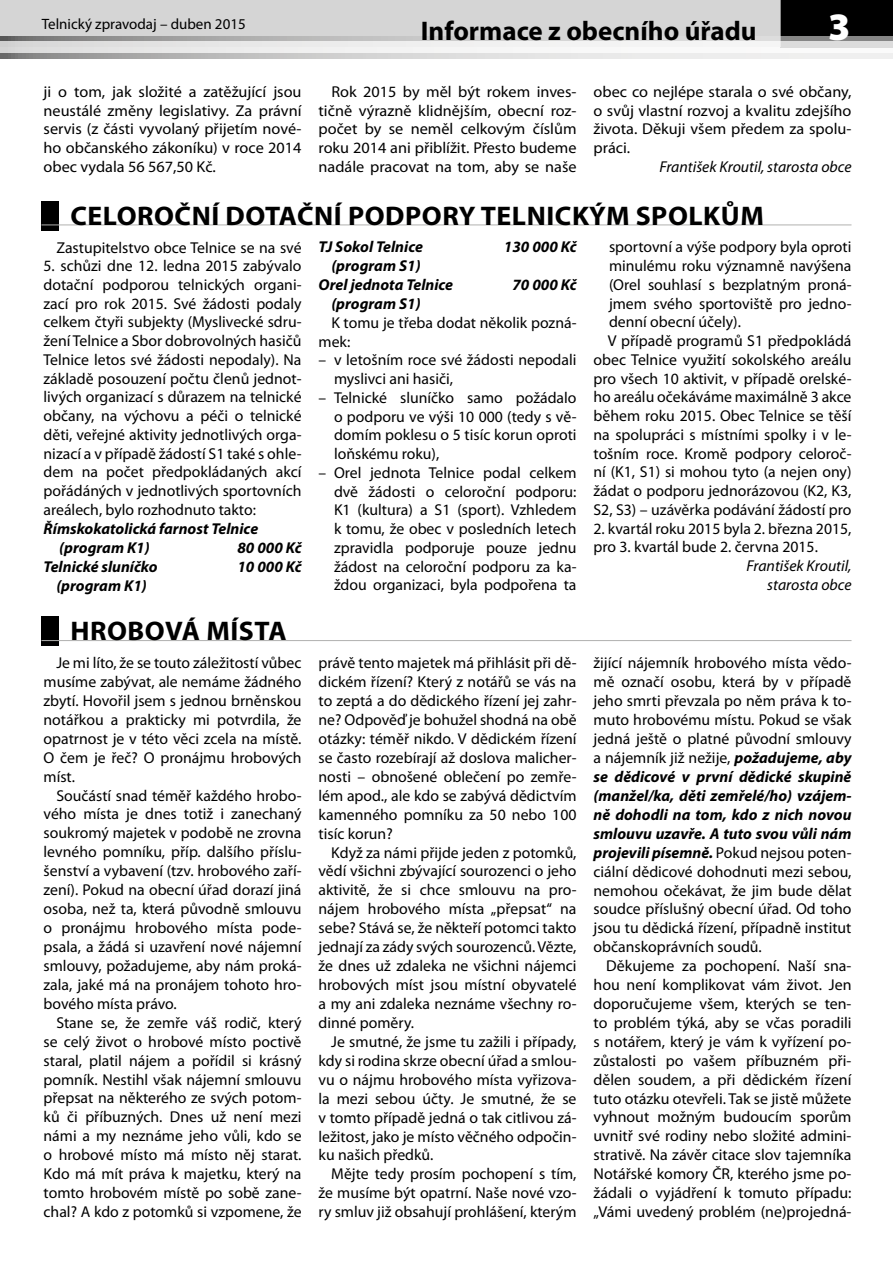
<style>
.page{position:relative;width:893px;height:1263px;background:#fff}
.page>*{position:absolute;margin:0;border:0;box-sizing:border-box;transform-origin:0 0}
.t1{font:900 39px "Myriad Pro";color:#fff}
.t2{font:700 27px "Myriad Pro";letter-spacing:.02em;color:#000}
.t3{font:700 27px "Myriad Pro";color:#000}
.t4{font:15.75px/18.9px "Myriad Pro";color:#000;text-align:justify}
.t5{font:italic 700 15.75px/18.9px "Myriad Pro";color:#000}
.t6{font:italic 15.75px/18.9px "Myriad Pro";color:#000;text-align:right}
.t7{font:15px "Myriad Pro";color:#000}
.s1{font-weight:700;font-style:italic}
</style>
<div class="page">
<div style="left:781px;top:0;width:112px;height:47px;background:#000"></div>
<div style="left:0;top:0;width:781px;height:47px;background:#d5d5d5"></div>
<svg style="left:0;top:37px;width:893px;height:21px"></svg>
<svg style="left:0;top:42px;width:893px;height:11px;fill:#f0f0f0"></svg>
<div style="left:41px;top:201px;width:17px;height:30px;background:#000"></div>
<hr style="left:41px;top:225px;width:810px;height:1px;background:#b1b1b0">
<div style="left:41px;top:617px;width:17px;height:29px;background:#000"></div>
<hr style="left:41px;top:640px;width:810px;height:1px;background:#b1b1b0">
<p class="t7" style="left:42px;top:14px;width:205px">Telnický zpravodaj – duben 2015</p>
<h2 class="t3" style="left:421px;top:14px;width:337px">Informace z obecního úřadu</h2>
<h1 class="t1" style="left:828px;top:0;width:24px">3</h1>
<p class="t4" style="left:44px;top:82px;width:259px">ji o tom, jak složité a zatěžující jsou neustálé změny legislativy. Za právní servis (z části vyvolaný přijetím nové&shy;ho občanského zákoníku) v roce 2014 obec vydala 56 567,50 Kč.</p>
<p class="t4" style="left:319px;top:82px;width:259px;text-indent:13px">Rok 2015 by měl být rokem inves&shy;tičně výrazně klidnějším, obecní roz&shy;počet by se neměl celkovým číslům roku 2014 ani přiblížit. Přesto budeme nadále pracovat na tom, aby se naše</p>
<p class="t4" style="left:593px;top:82px;width:259px">obec co nejlépe starala o své občany, o svůj vlastní rozvoj a kvalitu zdejšího života. Děkuji všem předem za spolu&shy;práci.</p>
<p class="t6" style="left:659px;top:157px;width:194px">František Kroutil, starosta obce</p>
<h2 class="t2" style="left:70px;top:198px;width:695px">CELOROČNÍ DOTAČNÍ PODPORY TELNICKÝM SPOLKŮM</h2>
<p class="t4" style="left:56px;top:237px;width:247px">Zastupitelstvo obce Telnice se na své</p>
<p class="t4" style="left:44px;top:256px;width:259px">5. schůzi dne 12. ledna 2015 zabývalo dotační podporou telnických organi&shy;zací pro rok 2015. Své žádosti podaly celkem čtyři subjekty (Myslivecké sdru&shy;žení Telnice a Sbor dobrovolných hasičů Telnice letos své žádosti nepodaly). Na základě posouzení počtu členů jednot&shy;livých organizací s důrazem na telnické občany, na výchovu a péči o telnické děti, veřejné aktivity jednotlivých orga&shy;nizací a v případě žádostí S1 také s ohle&shy;dem na počet předpokládaných akcí pořádáných v jednotlivých sportovních areálech, bylo rozhodnuto takto:</p>
<p class="t5" style="left:59px;top:519px;width:200px;text-indent:-16px">Římskokatolická farnost Telnice (program K1)</p>
<p class="t5" style="left:237px;top:537px;width:66px">80 000 Kč</p>
<p class="t5" style="left:44px;top:556px;width:116px">Telnické sluníčko</p>
<p class="t5" style="left:237px;top:556px;width:66px">10 000 Kč</p>
<p class="t5" style="left:56px;top:575px;width:92px">(program K1)</p>
<h2 class="t2" style="left:70px;top:613px;width:218px">HROBOVÁ MÍSTA</h2>
<p class="t4" style="left:44px;top:653px;width:259px;text-indent:13px">Je mi líto, že se touto záležitostí vůbec musíme zabývat, ale nemáme žádného zbytí. Hovořil jsem s jednou brněnskou notářkou a prakticky mi potvrdila, že opatrnost je v této věci zcela na místě.<br>O čem je řeč? O pronájmu hrobových míst.</p>
<p class="t4" style="left:44px;top:785px;width:259px;text-indent:13px">Součástí snad téměř každého hrobo&shy;vého místa je dnes totiž i zanechaný soukromý majetek v podobě ne zrovna levného pomníku, příp. dalšího příslu&shy;šenství a vybavení (tzv. hrobového zaří&shy;zení). Pokud na obecní úřad dorazí jiná osoba, než ta, která původně smlouvu o pronájmu hrobového místa pode&shy;psala, a žádá si uzavření nové nájemní smlouvy, požadujeme, aby nám proká&shy;zala, jaké má na pronájem tohoto hro&shy;bového místa právo.</p>
<p class="t4" style="left:44px;top:1013px;width:259px;text-indent:13px">Stane se, že zemře váš rodič, který se celý život o hrobové místo poctivě staral, platil nájem a pořídil si krásný pomník. Nestihl však nájemní smlouvu přepsat na některého ze svých potom&shy;ků či příbuzných. Dnes už není mezi námi a my neznáme jeho vůli, kdo se o hrobové místo má místo něj starat.<br>Kdo má mít práva k majetku, který na tomto hrobovém místě po sobě zane&shy;chal? A kdo z potomků si vzpomene, že</p>
<p class="t5" style="left:319px;top:237px;width:106px">TJ Sokol Telnice</p>
<p class="t5" style="left:504px;top:237px;width:74px">130 000 Kč</p>
<p class="t5" style="left:319px;top:256px;width:136px;text-indent:13px">(program S1)<br>Orel jednota Telnice</p>
<p class="t5" style="left:512px;top:275px;width:66px">70 000 Kč</p>
<p class="t5" style="left:331px;top:294px;width:91px">(program S1)</p>
<p class="t4" style="left:319px;top:313px;width:259px;text-indent:13px">K tomu je třeba dodat několik pozná&shy;mek:</p>
<p class="t4" style="left:334px;top:351px;width:244px;text-indent:-15px">– v letošním roce své žádosti nepodali myslivci ani hasiči,</p>
<p class="t4" style="left:334px;top:388px;width:244px;text-indent:-15px">– Telnické sluníčko samo požádalo o podporu ve výši 10 000 (tedy s vě&shy;domím poklesu o 5 tisíc korun oproti loňskému roku),</p>
<p class="t4" style="left:334px;top:463px;width:244px;text-indent:-15px">– Orel jednota Telnice podal celkem dvě žádosti o celoroční podporu:<br>K1 (kultura) a S1 (sport). Vzhledem k tomu, že obec v posledních letech zpravidla podporuje pouze jednu žádost na celoroční podporu za ka&shy;ždou organizaci, byla podpořena ta</p>
<p class="t4" style="left:609px;top:237px;width:244px">sportovní a výše podpory byla oproti</p>
<p class="t4" style="left:609px;top:256px;width:244px">minulému roku významně navýšena</p>
<p class="t4" style="left:609px;top:275px;width:244px">(Orel souhlasí s bezplatným proná-</p>
<p class="t4" style="left:609px;top:294px;width:244px">jmem svého sportoviště pro jedno-</p>
<p class="t4" style="left:609px;top:312px;width:134px">denní obecní účely).</p>
<p class="t4" style="left:608px;top:331px;width:245px">V případě programů S1 předpokládá</p>
<p class="t4" style="left:594px;top:350px;width:259px">obec Telnice využití sokolského areálu</p>
<p class="t4" style="left:594px;top:369px;width:259px">pro všech 10 aktivit, v případě orelské-</p>
<p class="t4" style="left:594px;top:387px;width:259px">ho areálu očekáváme maximálně 3 akce</p>
<p class="t4" style="left:594px;top:406px;width:259px">během roku 2015. Obec Telnice se těší</p>
<p class="t4" style="left:594px;top:425px;width:259px">na spolupráci s místními spolky i v le-</p>
<p class="t4" style="left:594px;top:444px;width:259px">tošním roce. Kromě podpory celoroč-</p>
<p class="t4" style="left:594px;top:462px;width:259px">ní (K1, S1) si mohou tyto (a nejen ony)</p>
<p class="t4" style="left:594px;top:481px;width:259px">žádat o podporu jednorázovou (K2, K3,</p>
<p class="t4" style="left:594px;top:500px;width:259px">S2, S3) – uzávěrka podávání žádostí pro</p>
<p class="t4" style="left:594px;top:519px;width:259px">2. kvartál roku 2015 byla 2. března 2015, pro 3. kvartál bude 2. června 2015.</p>
<p class="t6" style="left:747px;top:556px;width:106px">František Kroutil, starosta obce</p>
<p class="t4" style="left:319px;top:653px;width:259px">právě tento majetek má přihlásit při dě&shy;dickém řízení? Který z notářů se vás na to zeptá a do dědického řízení jej zahr&shy;ne? Odpověď je bohužel shodná na obě otázky: téměř nikdo. V dědickém řízení se často rozebírají až doslova malicher&shy;nosti – obnošené oblečení po zemře&shy;lém apod., ale kdo se zabývá dědictvím kamenného pomníku za 50 nebo 100 tisíc korun?</p>
<p class="t4" style="left:319px;top:842px;width:259px;text-indent:13px">Když za námi přijde jeden z potomků, vědí všichni zbývající sourozenci o jeho aktivitě, že si chce smlouvu na pro&shy;nájem hrobového místa „přepsat“ na sebe? Stává se, že někteří potomci takto jednají za zády svých sourozenců. Vězte, že dnes už zdaleka ne všichni nájemci hrobových míst jsou místní obyvatelé a my ani zdaleka neznáme všechny ro&shy;dinné poměry.</p>
<p class="t4" style="left:319px;top:1032px;width:259px;text-indent:13px">Je smutné, že jsme tu zažili i případy, kdy si rodina skrze obecní úřad a smlou&shy;vu o nájmu hrobového místa vyřizova&shy;la mezi sebou účty. Je smutné, že se v tomto případě jedná o tak citlivou zá&shy;ležitost, jako je místo věčného odpočin&shy;ku našich předků.</p>
<p class="t4" style="left:319px;top:1164px;width:259px;text-indent:13px">Mějte tedy prosím pochopení s tím, že musíme být opatrní. Naše nové vzo&shy;ry smluv již obsahují prohlášení, kterým</p>
<p class="t4" style="left:594px;top:653px;width:259px">žijící nájemník hrobového místa vědo&shy;mě označí osobu, která by v případě jeho smrti převzala po něm práva k to&shy;muto hrobovému místu. Pokud se však jedná ještě o platné původní smlouvy a nájemník již nežije, <span class="s1">požadujeme, aby se dědicové v první dědické skupině (manžel/ka, děti zemřelé/ho) vzájem&shy;ně dohodli na tom, kdo z nich novou smlouvu uzavře. A tuto svou vůli nám projevili písemně.</span> Pokud nejsou poten&shy;ciální dědicové dohodnuti mezi sebou, nemohou očekávat, že jim bude dělat soudce příslušný obecní úřad. Od toho jsou tu dědická řízení, případně institut občanskoprávních soudů.</p>
<p class="t4" style="left:594px;top:956px;width:259px;text-indent:13px">Děkujeme za pochopení. Naší sna&shy;hou není komplikovat vám život. Jen doporučujeme všem, kterých se ten&shy;to problém týká, aby se včas poradili s notářem, který je vám k vyřízení po&shy;zůstalosti po vašem příbuzném při&shy;dělen soudem, a při dědickém řízení tuto otázku otevřeli. Tak se jistě můžete vyhnout možným budoucím sporům uvnitř své rodiny nebo složité admini&shy;strativě. Na závěr citace slov tajemníka Notářské komory ČR, kterého jsme po&shy;žádali o vyjádření k tomuto případu: „Vámi uvedený problém (ne)projedná-</p>
</div>
